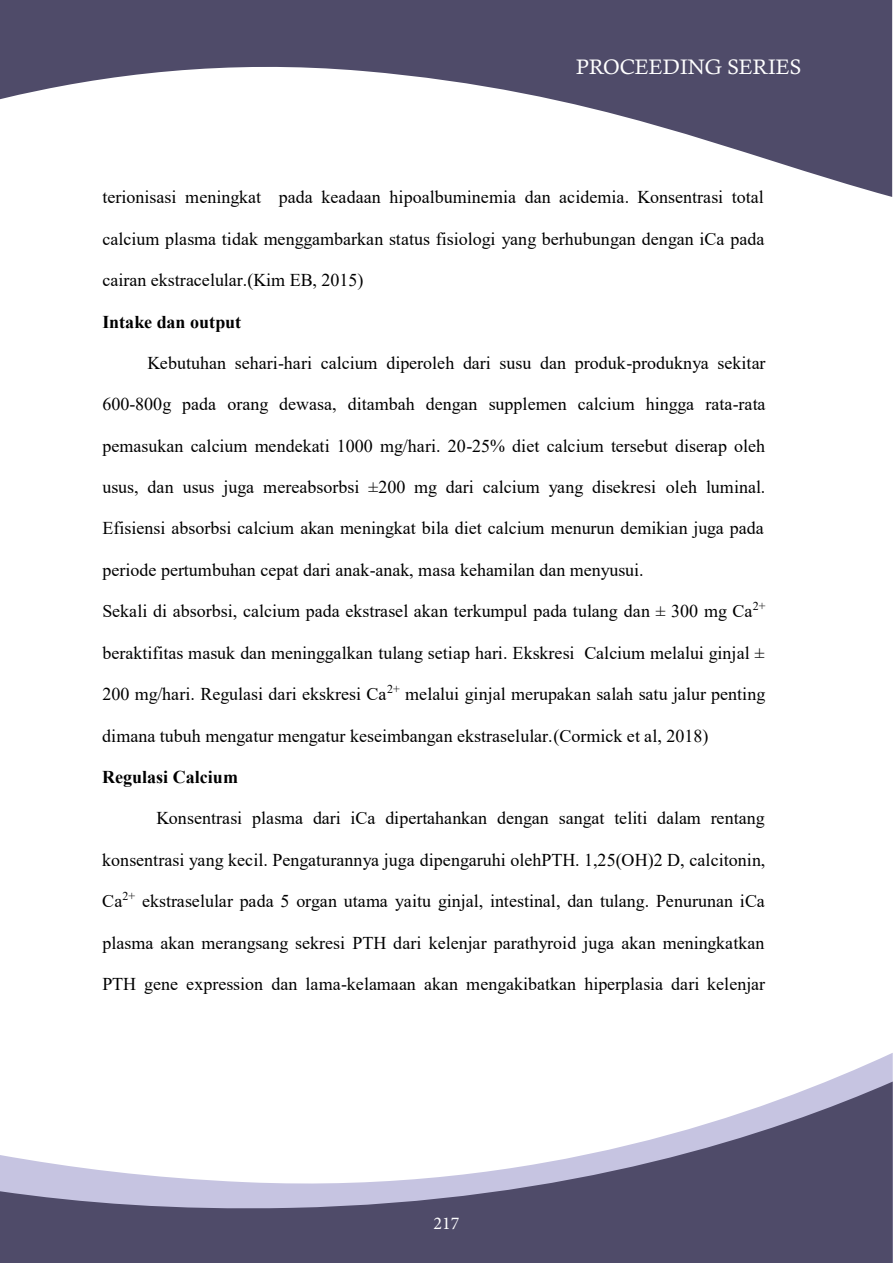
<style>
.page{position:relative;width:893px;height:1263px;background:#fff}
.page>*{position:absolute;margin:0;border:0;box-sizing:border-box;transform-origin:0 0}
.t1{font:21px "Calisto";color:#fff}
.t2{font:18px "Times New Roman";color:#000}
.t3{font:700 18px "Times New Roman";color:#000}
.t4{font:18px "Minion Pro";color:#fff}
</style>
<div class="page">
<svg style="left:828px;top:1053px;width:65px;height:28px"></svg>
<svg style="left:0;top:1081px;width:893px;height:182px"></svg>
<svg style="left:0;top:0;width:892px;height:197px;fill:#4f4b69"></svg>
<p class="t1" style="left:576px;top:55px;width:227px">PROCEEDING SERIES</p>
<p class="t2" style="left:102px;top:184px;width:663px">terionisasi meningkat pada keadaan hipoalbuminemia dan acidemia. Konsentrasi total</p>
<p class="t2" style="left:102px;top:226px;width:664px">calcium plasma tidak menggambarkan status fisiologi yang berhubungan dengan iCa pada</p>
<p class="t2" style="left:102px;top:267px;width:263px">cairan ekstracelular.(Kim EB, 2015)</p>
<p class="t3" style="left:102px;top:309px;width:140px">Intake dan output</p>
<p class="t2" style="left:147px;top:350px;width:620px">Kebutuhan sehari-hari calcium diperoleh dari susu dan produk-produknya sekitar</p>
<p class="t2" style="left:102px;top:391px;width:665px">600-800g pada orang dewasa, ditambah dengan supplemen calcium hingga rata-rata</p>
<p class="t2" style="left:102px;top:433px;width:664px">pemasukan calcium mendekati 1000 mg/hari. 20-25% diet calcium tersebut diserap oleh</p>
<p class="t2" style="left:102px;top:474px;width:665px">usus, dan usus juga mereabsorbsi ±200 mg dari calcium yang disekresi oleh luminal.</p>
<p class="t2" style="left:102px;top:516px;width:663px">Efisiensi absorbsi calcium akan meningkat bila diet calcium menurun demikian juga pada</p>
<p class="t2" style="left:102px;top:557px;width:543px">periode pertumbuhan cepat dari anak-anak, masa kehamilan dan menyusui.</p>
<p class="t2" style="left:102px;top:598px;width:665px">Sekali di absorbsi, calcium pada ekstrasel akan terkumpul pada tulang dan ± 300 mg Ca<sup>2+</sup></p>
<p class="t2" style="left:102px;top:640px;width:664px">beraktifitas masuk dan meninggalkan tulang setiap hari. Ekskresi Calcium melalui ginjal ±</p>
<p class="t2" style="left:102px;top:681px;width:665px">200 mg/hari. Regulasi dari ekskresi Ca<sup>2+</sup> melalui ginjal merupakan salah satu jalur penting</p>
<p class="t2" style="left:102px;top:723px;width:608px">dimana tubuh mengatur mengatur keseimbangan ekstraselular.(Cormick et al, 2018)</p>
<p class="t3" style="left:102px;top:764px;width:137px">Regulasi Calcium</p>
<p class="t2" style="left:156px;top:806px;width:610px">Konsentrasi plasma dari iCa dipertahankan dengan sangat teliti dalam rentang</p>
<p class="t2" style="left:102px;top:847px;width:664px">konsentrasi yang kecil. Pengaturannya juga dipengaruhi olehPTH. 1,25(OH)2 D, calcitonin,</p>
<p class="t2" style="left:102px;top:888px;width:664px">Ca<sup>2+</sup> ekstraselular pada 5 organ utama yaitu ginjal, intestinal, dan tulang. Penurunan iCa</p>
<p class="t2" style="left:102px;top:930px;width:664px">plasma akan merangsang sekresi PTH dari kelenjar parathyroid juga akan meningkatkan</p>
<p class="t2" style="left:102px;top:971px;width:664px">PTH gene expression dan lama-kelamaan akan mengakibatkan hiperplasia dari kelenjar</p>
<p class="t4" style="left:433px;top:1211px;width:27px">217</p>
</div>
